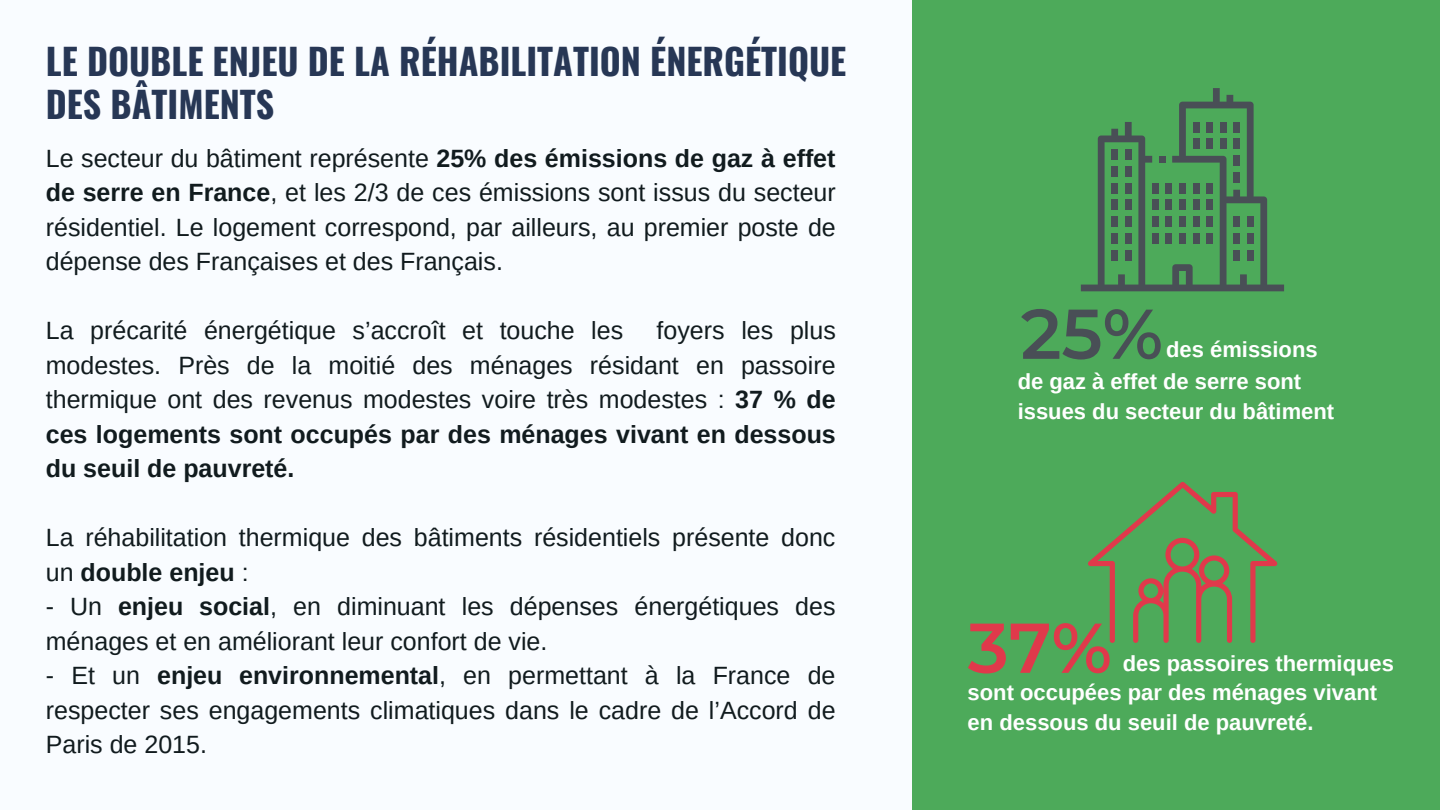
<style>
.page{position:relative;width:1440px;height:810px;background:#4daa5a}
.page>*{position:absolute;margin:0;border:0;box-sizing:border-box;transform-origin:0 0}
.t1{font:600 70.3px "Montserrat";color:#494f56}
.t2{font:600 70.3px "Montserrat";color:#e0394b}
.t3{font:700 36px/42.8px "Oswald";color:#273755}
.t4{font:25px/34.5px "Arimo";color:#111b1e;text-align:justify}
.t5{font:700 22px "Arimo";color:#fff}
.s1{font-weight:700}
</style>
<div class="page">
<div style="left:0;top:0;width:912px;height:810px;background:#f9fcff"></div>
<svg style="left:1081px;top:88px;width:203px;height:203px"></svg>
<svg style="left:1088px;top:482px;width:189px;height:161px"></svg>
<h2 class="t3" style="left:46px;top:38px;width:802px">LE DOUBLE ENJEU DE LA RÉHABILITATION ÉNERGÉTIQUE<br>DES BÂTIMENTS</h2>
<p class="t4" style="left:46px;top:141px;width:792px">Le secteur du bâtiment représente <span class="s1">25% des émissions de gaz à effet de serre en France</span>, et les 2/3 de ces émissions sont issus du secteur résidentiel. Le logement correspond, par ailleurs, au premier poste de dépense des Françaises et des Français.</p>
<p class="t4" style="left:46px;top:313px;width:579px">La précarité énergétique s’accroît et touche les</p>
<p class="t4" style="left:46px;top:313px;width:792px;text-indent:611px">foyers les plus modestes. Près de la moitié des ménages résidant en passoire thermique ont des revenus modestes voire très modestes : <span class="s1">37 % de ces logements sont occupés par des ménages vivant en dessous du seuil de pauvreté.</span></p>
<p class="t4" style="left:46px;top:520px;width:791px">La réhabilitation thermique des bâtiments résidentiels présente donc un <span class="s1">double enjeu</span> :</p>
<p class="t4" style="left:46px;top:589px;width:791px">- Un <span class="s1">enjeu social</span>, en diminuant les dépenses énergétiques des ménages et en améliorant leur confort de vie.</p>
<p class="t4" style="left:46px;top:658px;width:791px">- Et un <span class="s1">enjeu environnemental</span>, en permettant à la France de respecter ses engagements climatiques dans le cadre de l’Accord de Paris de 2015.</p>
<h1 class="t1" style="left:1021px;top:291px;width:144px">25%</h1>
<p class="t5" style="left:1166px;top:337px;width:153px">des émissions</p>
<p class="t5" style="left:1018px;top:369px;width:285px">de gaz à effet de serre sont</p>
<p class="t5" style="left:1018px;top:399px;width:318px">issues du secteur du bâtiment</p>
<h1 class="t2" style="left:968px;top:605px;width:146px">37%</h1>
<p class="t5" style="left:1123px;top:651px;width:273px">des passoires thermiques</p>
<p class="t5" style="left:968px;top:680px;width:411px">sont occupées par des ménages vivant</p>
<p class="t5" style="left:968px;top:710px;width:347px">en dessous du seuil de pauvreté.</p>
</div>
